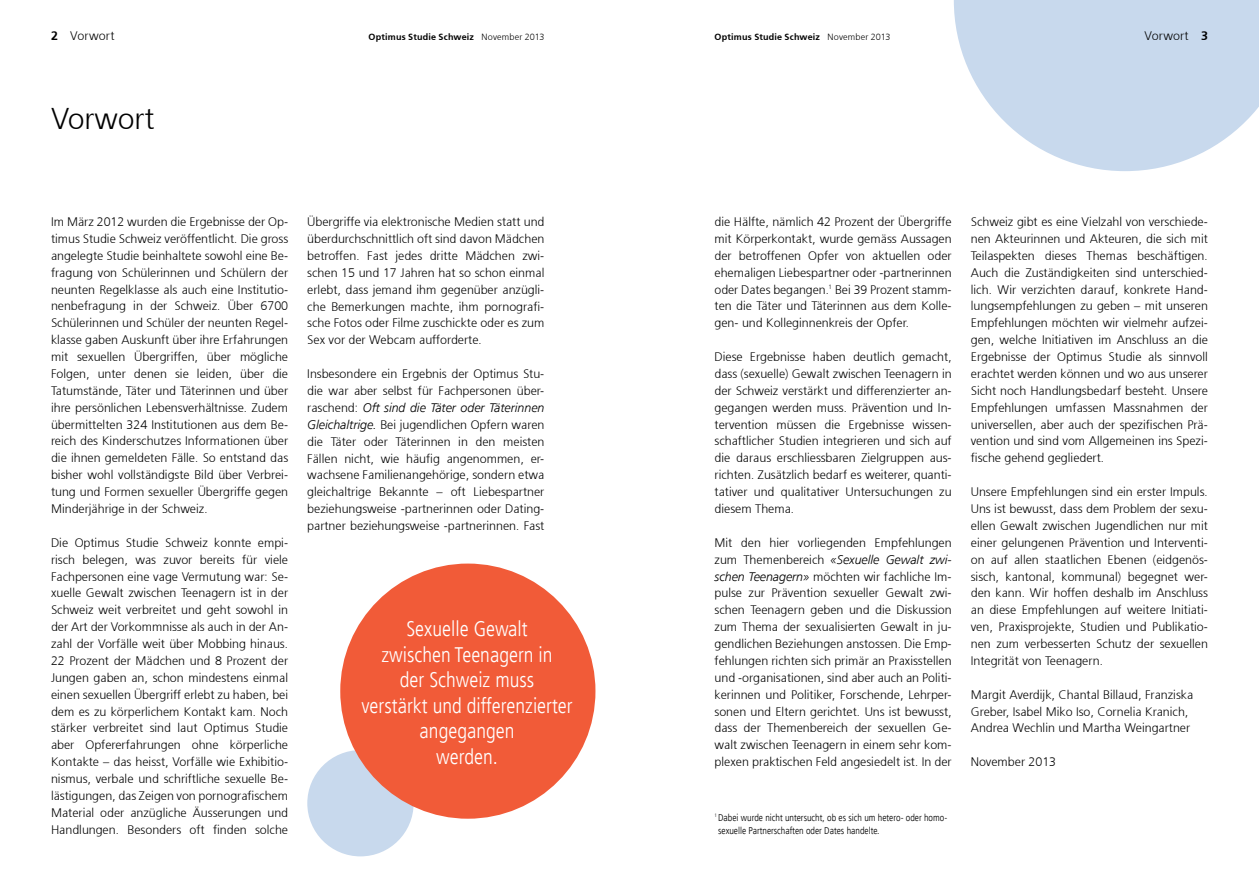
<style>
.page{position:relative;width:1259px;height:893px;background:#fff}
.page>*{position:absolute;margin:0;border:0;box-sizing:border-box;transform-origin:0 0}
.t1{font:300 30px "Frutiger 45";color:#000}
.t2{font:21px/25.5px "Frutiger 47 Light CN";color:#fff;text-align:center}
.t3{font:300 12.3px/17px "Frutiger 45";color:#000;text-align:justify}
.t4{font:9.75px/13px "Frutiger 47 Light CN";color:#000}
.t5{font:300 9px "Frutiger 45";letter-spacing:.025em;color:#000}
.s1{font-style:inherit}
.s2{font-style:italic}
</style>
<div class="page">
<svg style="left:954px;top:0;width:305px;height:171px;fill:#c8d9ed"></svg>
<div style="left:307px;top:750px;width:107px;height:106px;background:#c8d9ed;border-radius:50%"></div>
<div style="left:340px;top:564px;width:255px;height:255px;background:#f15b38;border-radius:50%"></div>
<p class="t3" style="left:51px;top:28px;width:65px"><span class="s1">2</span> Vorwort</p>
<p class="t5" style="left:368px;top:32px;width:177px">Optimus Studie Schweiz <span class="s1">November 2013</span></p>
<h1 class="t1" style="left:51px;top:102px;width:105px">Vorwort</h1>
<p class="t3" style="left:51px;top:213px;width:239px">Im März 2012 wurden die Ergebnisse der Op&shy;timus Studie Schweiz veröffentlicht. Die gross angelegte Studie beinhaltete sowohl eine Be&shy;fragung von Schülerinnen und Schülern der neunten Regelklasse als auch eine Institutio&shy;nenbefragung in der Schweiz. Über 6700<br>Schülerinnen und Schüler der neunten Regel&shy;klasse gaben Auskunft über ihre Erfahrungen mit sexuellen Übergriffen, über mögliche Folgen, unter denen sie leiden, über die Tatumstände, Täter und Täterinnen und über ihre persönlichen Lebensverhältnisse. Zudem übermittelten 324 Institutionen aus dem Be&shy;reich des Kinderschutzes Informationen über die ihnen gemeldeten Fälle. So entstand das bisher wohl vollständigste Bild über Verbrei&shy;tung und Formen sexueller Übergriffe gegen Minderjährige in der Schweiz.</p>
<p class="t3" style="left:51px;top:534px;width:239px">Die Optimus Studie Schweiz konnte empi&shy;risch belegen, was zuvor bereits für viele Fachpersonen eine vage Vermutung war: Se&shy;xuelle Gewalt zwischen Teenagern ist in der Schweiz weit verbreitet und geht sowohl in der Art der Vorkommnisse als auch in der An&shy;zahl der Vorfälle weit über Mobbing hinaus.<br>22 Prozent der Mädchen und 8 Prozent der Jungen gaben an, schon mindestens einmal einen sexuellen Übergriff erlebt zu haben, bei dem es zu körperlichem Kontakt kam. Noch stärker verbreitet sind laut Optimus Studie aber Opfererfahrungen ohne körperliche Kontakte – das heisst, Vorfälle wie Exhibitio&shy;nismus, verbale und schriftliche sexuelle Be&shy;lästigungen, das Zeigen von pornografischem Material oder anzügliche Äusserungen und Handlungen. Besonders oft finden solche</p>
<p class="t3" style="left:307px;top:213px;width:239px">Übergriffe via elektronische Medien statt und überdurchschnittlich oft sind davon Mädchen betroffen. Fast jedes dritte Mädchen zwi&shy;schen 15 und 17 Jahren hat so schon einmal erlebt, dass jemand ihm gegenüber anzügli&shy;che Bemerkungen machte, ihm pornografi&shy;sche Fotos oder Filme zuschickte oder es zum Sex vor der Webcam aufforderte.</p>
<p class="t3" style="left:307px;top:365px;width:239px">Insbesondere ein Ergebnis der Optimus Stu&shy;die war aber selbst für Fachpersonen über&shy;raschend: <span class="s2">Oft sind die Täter oder Täterinnen Gleichaltrige.</span> Bei jugendlichen Opfern waren die Täter oder Täterinnen in den meisten Fällen nicht, wie häufig angenommen, er&shy;wachsene Familienangehörige, sondern etwa gleichaltrige Bekannte – oft Liebespartner beziehungsweise -partnerinnen oder Dating&shy;partner beziehungsweise -partnerinnen. Fast</p>
<h2 class="t2" style="left:361px;top:616px;width:213px">Sexuelle Gewalt<br>zwischen Teenagern in<br>der Schweiz muss<br>verstärkt und differenzierter angegangen<br>werden.</h2>
<p class="t5" style="left:714px;top:32px;width:177px">Optimus Studie Schweiz <span class="s1">November 2013</span></p>
<p class="t3" style="left:1144px;top:28px;width:65px">Vorwort <span class="s1">3</span></p>
<p class="t3" style="left:714px;top:214px;width:239px">die Hälfte, nämlich 42 Prozent der Übergriffe mit Körperkontakt, wurde gemäss Aussagen der betroffenen Opfer von aktuellen oder ehemaligen Liebespartner oder -partnerinnen oder Dates begangen.<sup>1</sup> Bei 39 Prozent stamm&shy;ten die Täter und Täterinnen aus dem Kolle&shy;gen- und Kolleginnenkreis der Opfer.</p>
<p class="t3" style="left:714px;top:348px;width:239px">Diese Ergebnisse haben deutlich gemacht, dass (sexuelle) Gewalt zwischen Teenagern in der Schweiz verstärkt und differenzierter an&shy;gegangen werden muss. Prävention und In&shy;tervention müssen die Ergebnisse wissen&shy;schaftlicher Studien integrieren und sich auf die daraus erschliessbaren Zielgruppen aus&shy;richten. Zusätzlich bedarf es weiterer, quanti&shy;tativer und qualitativer Untersuchungen zu diesem Thema.</p>
<p class="t3" style="left:714px;top:534px;width:239px">Mit den hier vorliegenden Empfehlungen zum Themenbereich <span class="s2">«Sexuelle Gewalt zwi&shy;schen Teenagern»</span> möchten wir fachliche Im&shy;pulse zur Prävention sexueller Gewalt zwi&shy;schen Teenagern geben und die Diskussion zum Thema der sexualisierten Gewalt in ju&shy;gendlichen Beziehungen anstossen. Die Emp&shy;fehlungen richten sich primär an Praxisstellen und -organisationen, sind aber auch an Politi&shy;kerinnen und Politiker, Forschende, Lehrper&shy;sonen und Eltern gerichtet. Uns ist bewusst, dass der Themenbereich der sexuellen Ge&shy;walt zwischen Teenagern in einem sehr kom&shy;plexen praktischen Feld angesiedelt ist. In der</p>
<p class="t4" style="left:718px;top:811px;width:231px;text-indent:-4px"><sup>1</sup> Dabei wurde nicht untersucht, ob es sich um hetero- oder homo&shy;sexuelle Partnerschaften oder Dates handelte.</p>
<p class="t3" style="left:971px;top:213px;width:239px">Schweiz gibt es eine Vielzahl von verschiede&shy;nen Akteurinnen und Akteuren, die sich mit Teilaspekten dieses Themas beschäftigen.<br>Auch die Zuständigkeiten sind unterschied&shy;lich. Wir verzichten darauf, konkrete Hand&shy;lungsempfehlungen zu geben – mit unseren Empfehlungen möchten wir vielmehr aufzei&shy;gen, welche Initiativen im Anschluss an die Ergebnisse der Optimus Studie als sinnvoll erachtet werden können und wo aus unserer Sicht noch Handlungsbedarf besteht. Unsere Empfehlungen umfassen Massnahmen der universellen, aber auch der spezifischen Prä&shy;vention und sind vom Allgemeinen ins Spezi&shy;fische gehend gegliedert.</p>
<p class="t3" style="left:971px;top:483px;width:239px">Unsere Empfehlungen sind ein erster Impuls.<br>Uns ist bewusst, dass dem Problem der sexu&shy;ellen Gewalt zwischen Jugendlichen nur mit einer gelungenen Prävention und Interventi&shy;on auf allen staatlichen Ebenen (eidgenös&shy;sisch, kantonal, kommunal) begegnet wer&shy;den kann. Wir hoffen deshalb im Anschluss an diese Empfehlungen auf weitere Initiati&shy;ven, Praxisprojekte, Studien und Publikatio&shy;nen zum verbesserten Schutz der sexuellen Integrität von Teenagern.</p>
<p class="t3" style="left:971px;top:686px;width:224px;text-align:left">Margit Averdijk, Chantal Billaud, Franziska<br>Greber, Isabel Miko Iso, Cornelia Kranich,<br>Andrea Wechlin und Martha Weingartner</p>
<p class="t3" style="left:971px;top:753px;width:87px">November 2013</p>
</div>
